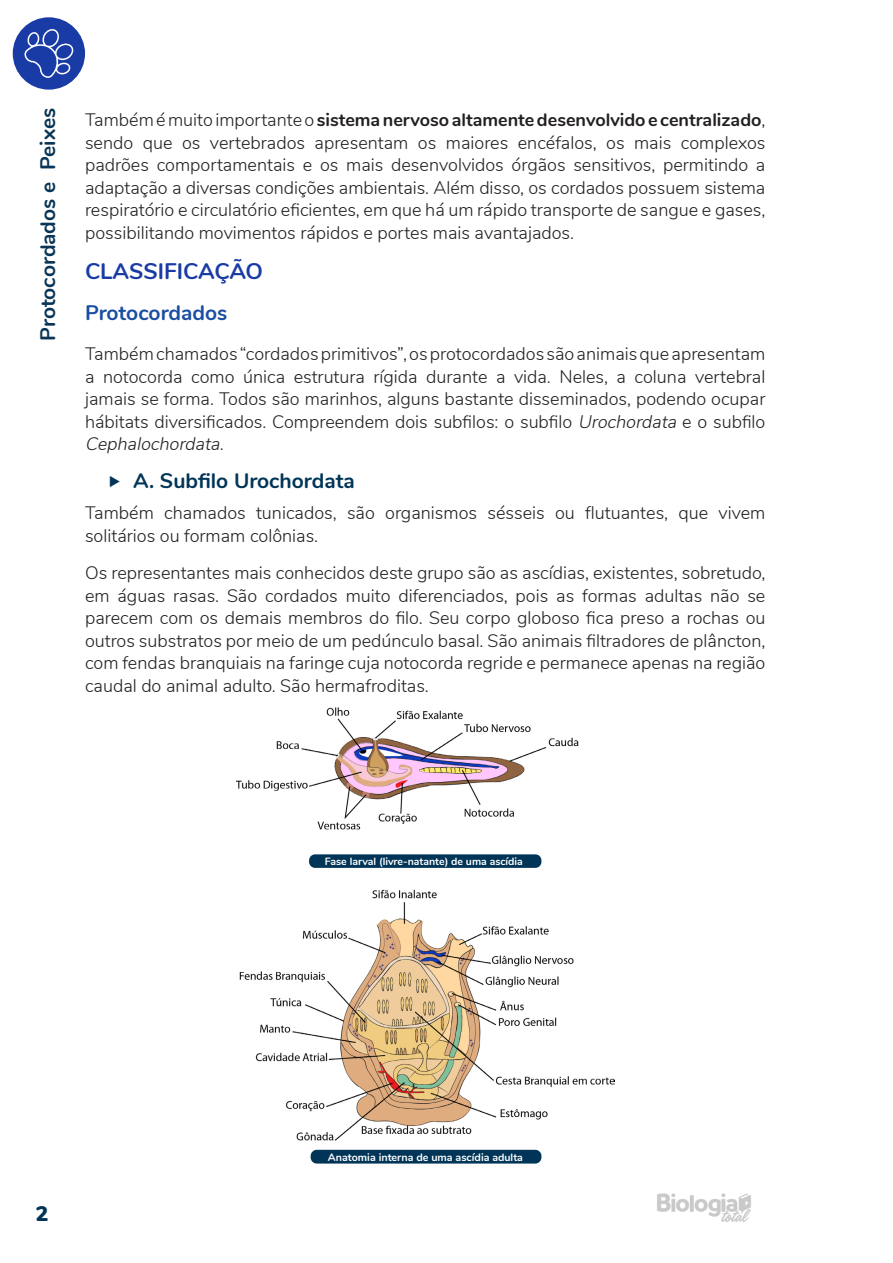
<style>
.page{position:relative;width:893px;height:1263px;background:#fff}
.page>*{position:absolute;margin:0;border:0;box-sizing:border-box;transform-origin:0 0}
.t1{font:700 22.5px "Nunito";letter-spacing:-.005em;color:#193ba5}
.t2{font:700 21px "Nunito";color:#093556}
.t3{font:700 21px "Nunito";color:#003558}
.t4{font:700 21px "Nunito";color:#1a4ea2}
.t5{font:900 21px "Nunito";color:#003558}
.t6{font:300 18px/22.5px "Nunito";color:#231f20;text-align:justify}
.t7{font:700 10.65px "Nunito";color:#fff}
.t8{font:700 10.5px "Nunito";color:#fff}
.s1{font-weight:700}
.s2{font-style:italic}
</style>
<div class="page">
<img style="left:657px;top:1193px;width:94px;height:29px">
<div style="left:13px;top:17px;width:72px;height:73px;background:#193ba5;border-radius:50%"></div>
<svg style="left:24px;top:28px;width:51px;height:50px"></svg>
<img style="left:236px;top:707px;width:378px;height:434px">
<div style="left:309px;top:854px;width:232px;height:14px;background:#003558;border-radius:6px"></div>
<div style="left:311px;top:1150px;width:230px;height:13px;background:#003558;border-radius:6px"></div>
<p class="t2" style="left:32px;top:341px;width:234px;rotate:-90deg">Protocordados e Peixes</p>
<p class="t6" style="left:85px;top:108px;width:682px">Também é muito importante o <span class="s1">sistema nervoso altamente desenvolvido e centralizado</span>, sendo que os vertebrados apresentam os maiores encéfalos, os mais complexos padrões comportamentais e os mais desenvolvidos órgãos sensitivos, permitindo a adaptação a diversas condições ambientais. Além disso, os cordados possuem sistema respiratório e circulatório eficientes, em que há um rápido transporte de sangue e gases, possibilitando movimentos rápidos e portes mais avantajados.</p>
<p class="t1" style="left:85px;top:255px;width:180px">CLASSIFICAÇÃO</p>
<p class="t4" style="left:85px;top:297px;width:144px">Protocordados</p>
<p class="t6" style="left:85px;top:342px;width:682px">Também chamados “cordados primitivos”, os protocordados são animais que apresentam a notocorda como única estrutura rígida durante a vida. Neles, a coluna vertebral jamais se forma. Todos são marinhos, alguns bastante disseminados, podendo ocupar hábitats diversificados. Compreendem dois subfilos: o subfilo <span class="s2">Urochordata</span> e o subfilo <span class="s2">Cephalochordata</span>.</p>
<p class="t3" style="left:133px;top:465px;width:223px">A. Subfilo Urochordata</p>
<p class="t6" style="left:85px;top:501px;width:682px">Também chamados tunicados, são organismos sésseis ou flutuantes, que vivem solitários ou formam colônias.</p>
<p class="t6" style="left:85px;top:561px;width:682px">Os representantes mais conhecidos deste grupo são as ascídias, existentes, sobretudo, em águas rasas. São cordados muito diferenciados, pois as formas adultas não se parecem com os demais membros do filo. Seu corpo globoso fica preso a rochas ou outros substratos por meio de um pedúnculo basal. São animais filtradores de plâncton, com fendas branquiais na faringe cuja notocorda regride e permanece apenas na região caudal do animal adulto. São hermafroditas.</p>
<p class="t8" style="left:325px;top:853px;width:200px">Fase larval (livre-natante) de uma ascídia</p>
<p class="t5" style="left:36px;top:1198px;width:14px">2</p>
<p class="t7" style="left:328px;top:1149px;width:197px">Anatomia interna de uma ascídia adulta</p>
</div>
